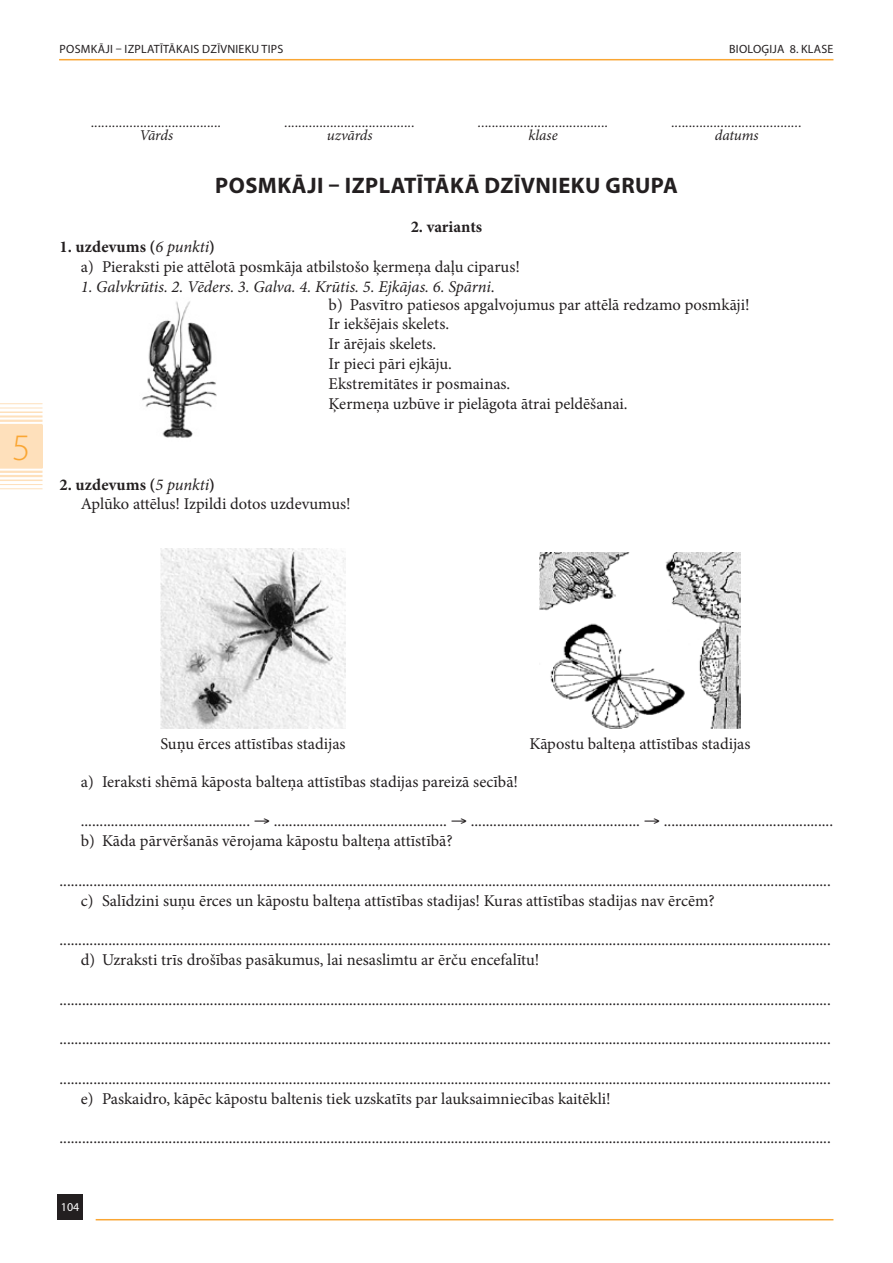
<style>
.page{position:relative;width:893px;height:1263px;background:#fff}
.page>*{position:absolute;margin:0;border:0;box-sizing:border-box;transform-origin:0 0}
.t1{font:300 37.5px "Myriad Pro";color:#faa633}
.t2{font:700 22.5px "Myriad Pro";letter-spacing:.02em;color:#231f20}
.t3{font:16.5px/19.8px "Minion Pro";color:#231f20}
.t4{font:italic 16.5px/18px "Minion Pro";letter-spacing:-.005em;color:#231f20}
.t5{font:700 16.5px "Minion Pro";color:#231f20}
.t6{font:italic 15px "Minion Pro";letter-spacing:-.005em;color:#231f20}
.t7{font:12px "Myriad Pro";letter-spacing:.02em;color:#231f20}
.t8{font:12px "Myriad Pro";color:#fff}
.s1{font-weight:700}
.s2{font-style:italic}
.s3{font-style:normal}
</style>
<div class="page">
<hr style="left:59px;top:59px;width:774px;height:1px;background:#faa633">
<div style="left:57px;top:1194px;width:26px;height:25px;background:#231f20"></div>
<hr style="left:96px;top:1219px;width:737px;height:1px;background:#faa633">
<hr style="left:0;top:403px;width:43px;height:1px;background:#fee0bb">
<hr style="left:0;top:408px;width:43px;height:1px;background:#fee0bb">
<hr style="left:0;top:411px;width:43px;height:2px;background:#fee0bb">
<hr style="left:0;top:415px;width:43px;height:2px;background:#fee0bb">
<hr style="left:0;top:420px;width:43px;height:2px;background:#fee0bb">
<hr style="left:0;top:424px;width:43px;height:2px;background:#fee0bb">
<hr style="left:0;top:466px;width:43px;height:3px;background:#fee0bb">
<hr style="left:0;top:471px;width:43px;height:2px;background:#fee0bb">
<hr style="left:0;top:475px;width:43px;height:2px;background:#fee0bb">
<hr style="left:0;top:479px;width:43px;height:2px;background:#fee0bb">
<hr style="left:0;top:484px;width:43px;height:1px;background:#fee0bb">
<hr style="left:0;top:488px;width:43px;height:1px;background:#fee0bb">
<div style="left:0;top:425px;width:43px;height:43px;background:#fee0bb"></div>
<img style="left:142px;top:301px;width:75px;height:137px">
<img style="left:160px;top:548px;width:186px;height:180px">
<img style="left:539px;top:552px;width:202px;height:176px">
<h1 class="t1" style="left:12px;top:427px;width:20px">5</h1>
<p class="t7" style="left:60px;top:42px;width:72px">POSMKĀJI – IZPLATĪTĀ</p>
<p class="t7" style="left:176px;top:42px;width:33px">KAI S DZĪVNI</p>
<p class="t7" style="left:239px;top:42px;width:46px">EKU TIPS</p>
<p class="t7" style="left:729px;top:42px;width:106px">BIOLOĢIJA 8. KLASE</p>
<p class="t6" style="left:91px;top:112px;width:132px">.....................................</p>
<p class="t6" style="left:284px;top:112px;width:132px">.....................................</p>
<p class="t6" style="left:478px;top:112px;width:132px">.....................................</p>
<p class="t6" style="left:671px;top:112px;width:132px">.....................................</p>
<p class="t6" style="left:139px;top:125px;width:35px">Vārds</p>
<p class="t6" style="left:327px;top:125px;width:47px">uzvārds</p>
<p class="t6" style="left:529px;top:125px;width:31px">klase</p>
<p class="t6" style="left:715px;top:125px;width:45px">datums</p>
<h2 class="t2" style="left:215px;top:170px;width:464px">POSMKĀJI – IZPLATĪTĀKĀ DZĪVNIEKU GRUPA</h2>
<p class="t5" style="left:411px;top:215px;width:73px">2. variants</p>
<p class="t3" style="left:81px;top:237px;width:441px;text-indent:-21px"><span class="s1">1. uzdevums (</span><span class="s2">6 punkti</span><span class="s1">)<br></span>a) Pieraksti pie attēlotā posmkāja atbilstošo ķermeņa daļu ciparus!</p>
<p class="t4" style="left:329px;top:277px;width:423px;text-indent:-248px">1. Galvkrūtis. 2. Vēders. 3. Galva. 4. Krūtis. 5. Ejkājas. 6. Spārni<span class="s3">.<br>b) Pasvītro patiesos apgalvojumus par attēlā redzamo posmkāji!</span></p>
<p class="t3" style="left:329px;top:314px;width:301px">Ir iekšējais skelets.<br>Ir ārējais skelets.<br>Ir pieci pāri ejkāju.<br>Ekstremitātes ir posmainas.<br>Ķermeņa uzbūve ir pielāgota ātrai peldēšanai.</p>
<p class="t3" style="left:81px;top:475px;width:271px;text-indent:-21px"><span class="s1">2. uzdevums (</span><span class="s2">5 punkti</span><span class="s1">)<br></span>Aplūko attēlus! Izpildi dotos uzdevumus!</p>
<p class="t3" style="left:160px;top:734px;width:187px">Suņu ērces attīstības stadijas</p>
<p class="t3" style="left:529px;top:734px;width:223px">Kāpostu balteņa attīstības stadijas</p>
<p class="t3" style="left:81px;top:772px;width:439px">a) Ieraksti shēmā kāposta balteņa attīstības stadijas pareizā secībā!</p>
<p class="t3" style="left:81px;top:811px;width:754px">............................................. → .............................................. → ............................................. → ............................................. b) Kāda pārvēršanās vērojama kāpostu balteņa attīstībā?</p>
<p class="t3" style="left:81px;top:871px;width:751px;text-indent:-21px">............................................................................................................................................................................................................. c) Salīdzini suņu ērces un kāpostu balteņa attīstības stadijas! Kuras attīstības stadijas nav ērcēm?</p>
<p class="t3" style="left:81px;top:930px;width:751px;text-indent:-21px">............................................................................................................................................................................................................. d) Uzraksti trīs drošības pasākumus, lai nesaslimtu ar ērču encefalītu!</p>
<p class="t3" style="left:59px;top:989px;width:773px">.............................................................................................................................................................................................................</p>
<p class="t3" style="left:59px;top:1029px;width:773px">.............................................................................................................................................................................................................</p>
<p class="t3" style="left:81px;top:1069px;width:751px;text-indent:-21px">............................................................................................................................................................................................................. e) Paskaidro, kāpēc kāpostu baltenis tiek uzskatīts par lauksaimniecības kaitēkli!</p>
<p class="t3" style="left:59px;top:1128px;width:773px">.............................................................................................................................................................................................................</p>
<p class="t8" style="left:61px;top:1200px;width:20px">104</p>
</div>
